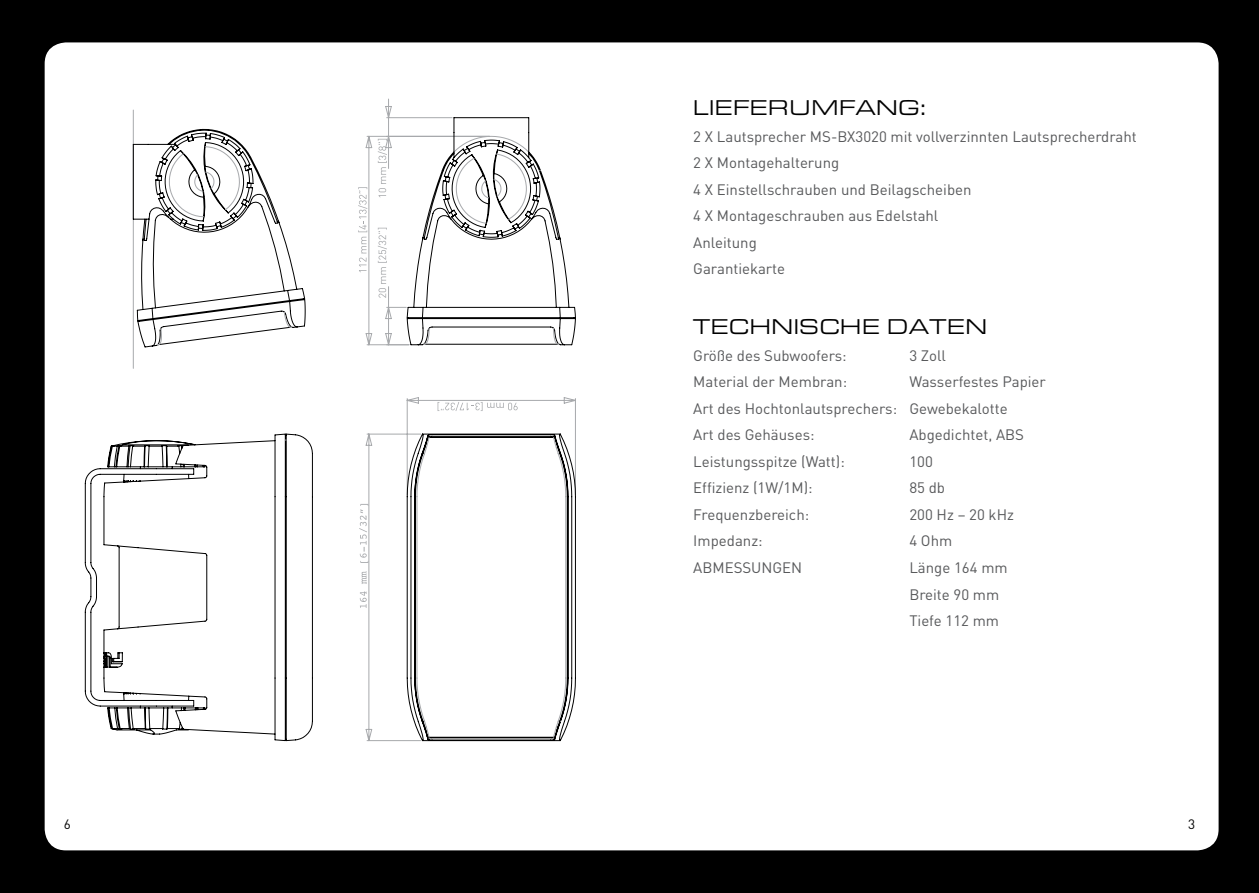
<style>
.page{position:relative;width:1259px;height:893px;background:#000}
.page>*{position:absolute;margin:0;border:0;box-sizing:border-box;transform-origin:0 0}
.t1{font:expanded 21px "Eurostile BQ";color:#000}
.t2{font:15px/26.5px "DIN Pro";color:#58595b}
.t3{font:13.5px "DIN Pro";color:#000}
</style>
<div class="page">
<div style="left:45px;top:42px;width:1173px;height:808px;background:#fff;border-radius:21px"></div>
<svg style="left:360px;top:591px;width:6px;height:17px"></svg>
<svg style="left:361px;top:571px;width:5px;height:13px"></svg>
<svg style="left:359px;top:504px;width:7px;height:59px"></svg>
<hr style="left:133px;top:110px;width:1px;height:258px;background:#a7a9ac">
<svg style="left:366px;top:345px;width:210px;height:396px"></svg>
<svg style="left:407px;top:433px;width:169px;height:308px"></svg>
<svg style="left:416px;top:437px;width:150px;height:301px"></svg>
<svg style="left:85px;top:434px;width:228px;height:307px"></svg>
<svg style="left:358px;top:99px;width:218px;height:246px"></svg>
<svg style="left:133px;top:129px;width:173px;height:219px"></svg>
<h1 class="t1" style="left:693px;top:96px;width:234px">LIEFERUMFANG:</h1>
<p class="t2" style="left:693px;top:122px;width:445px">2 X Lautsprecher MS-BX3020 mit vollverzinnten Lautsprecherdraht<br>2 X Montagehalterung<br>4 X Einstellschrauben und Beilagscheiben<br>4 X Montageschrauben aus Edelstahl<br>Anleitung<br>Garantiekarte</p>
<h1 class="t1" style="left:693px;top:315px;width:296px">TECHNISCHE DATEN</h1>
<p class="t2" style="left:693px;top:341px;width:155px">Größe des Subwoofers:</p>
<p class="t2" style="left:909px;top:341px;width:38px">3 Zoll</p>
<p class="t2" style="left:693px;top:367px;width:155px">Material der Membran:</p>
<p class="t2" style="left:693px;top:367px;width:354px;text-indent:216px">Wasserfestes Papier<br>Art des Hochtonlautsprechers: Gewebekalotte<br>Art des Gehäuses:</p>
<p class="t2" style="left:909px;top:420px;width:116px">Abgedichtet, ABS</p>
<p class="t2" style="left:693px;top:447px;width:153px">Leistungsspitze (Watt):</p>
<p class="t2" style="left:909px;top:447px;width:25px">100</p>
<p class="t2" style="left:693px;top:473px;width:121px">Effizienz (1W/1M):</p>
<p class="t2" style="left:909px;top:473px;width:37px">85 db</p>
<p class="t2" style="left:693px;top:500px;width:117px">Frequenzbereich:</p>
<p class="t2" style="left:909px;top:500px;width:106px">200 Hz – 20 kHz</p>
<p class="t2" style="left:693px;top:526px;width:71px">Impedanz:</p>
<p class="t2" style="left:909px;top:526px;width:44px">4 Ohm</p>
<p class="t2" style="left:693px;top:553px;width:110px">ABMESSUNGEN</p>
<p class="t2" style="left:909px;top:553px;width:100px">Länge 164 mm<br>Breite 90 mm<br>Tiefe 112 mm</p>
<p class="t3" style="left:64px;top:813px;width:9px">6</p>
<p class="t3" style="left:1188px;top:813px;width:9px">3</p>
</div>
